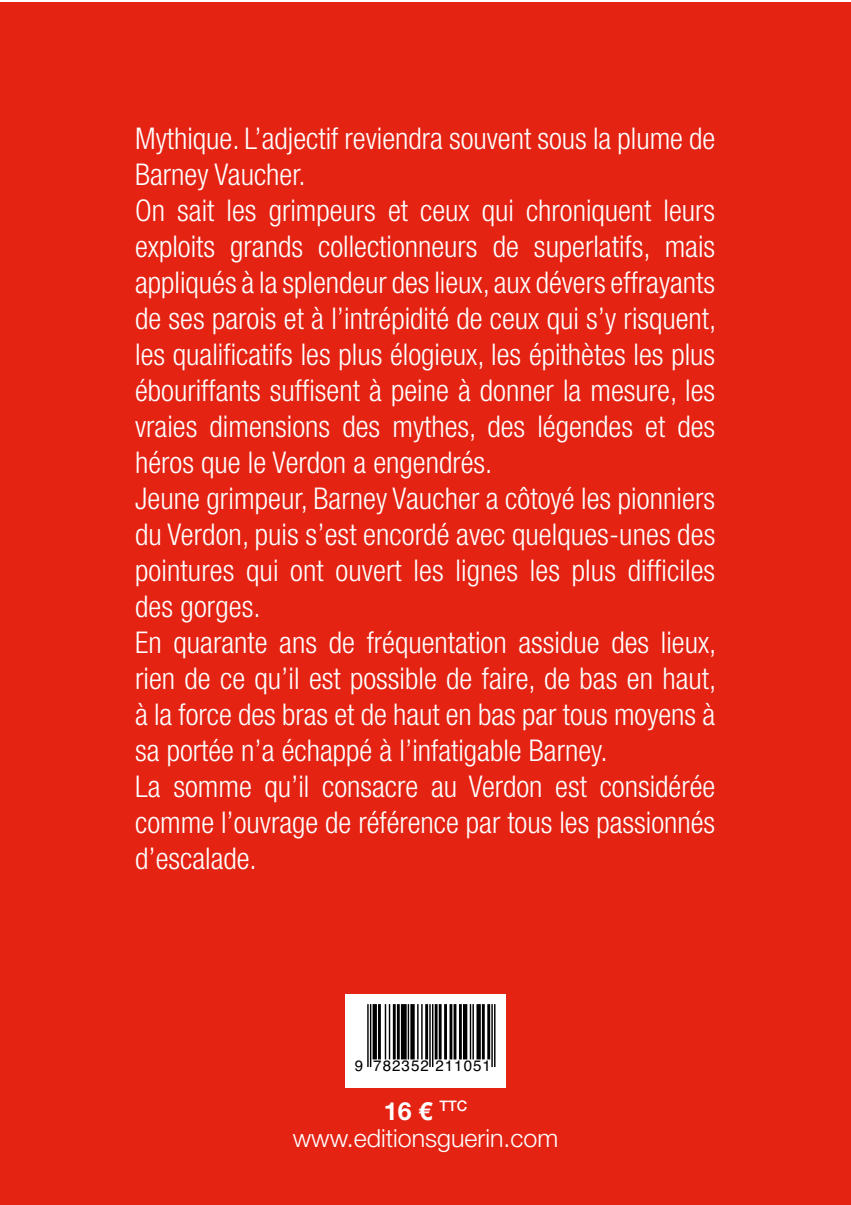
<style>
.page{position:relative;width:851px;height:1205px;background:#fff}
.page>*{position:absolute;margin:0;border:0;box-sizing:border-box;transform-origin:0 0}
.t1{font:300 condensed 30px/36px "Helvetica Neue LT Std";color:#fff}
.t2{font:300 25px/27.5px "Helvetica Neue LT Std";color:#fff;text-align:center}
.t3{font:15.25px "Helvetica";letter-spacing:.07em;color:#000}
.s1{font-weight:700}
</style>
<div class="page">
<div style="left:0;top:2px;width:850px;height:1203px;background:#e42313"></div>
<svg style="left:345px;top:994px;width:160px;height:94px;background:#ececec"></svg>
<hr style="left:370px;top:1004px;width:1px;height:63px;background:#000">
<hr style="left:367px;top:1004px;width:1px;height:63px;background:#000">
<div style="left:372px;top:1004px;width:5px;height:55px;background:#000"></div>
<hr style="left:378px;top:1004px;width:3px;height:55px;background:#000">
<hr style="left:389px;top:1004px;width:1px;height:55px;background:#000">
<hr style="left:384px;top:1004px;width:2px;height:55px;background:#000">
<hr style="left:397px;top:1004px;width:2px;height:55px;background:#000">
<hr style="left:393px;top:1004px;width:2px;height:55px;background:#000">
<div style="left:401px;top:1004px;width:5px;height:55px;background:#000"></div>
<hr style="left:407px;top:1004px;width:2px;height:55px;background:#000">
<svg style="left:410px;top:1004px;width:4px;height:55px"></svg>
<hr style="left:421px;top:1004px;width:1px;height:55px;background:#000">
<hr style="left:417px;top:1004px;width:1px;height:55px;background:#000">
<hr style="left:425px;top:1004px;width:3px;height:55px;background:#000">
<hr style="left:432px;top:1004px;width:1px;height:63px;background:#000">
<hr style="left:429px;top:1004px;width:1px;height:63px;background:#000">
<hr style="left:459px;top:1004px;width:3px;height:55px;background:#000">
<hr style="left:453px;top:1004px;width:3px;height:55px;background:#000">
<hr style="left:449px;top:1004px;width:3px;height:55px;background:#000">
<hr style="left:444px;top:1004px;width:3px;height:55px;background:#000">
<hr style="left:438px;top:1004px;width:3px;height:55px;background:#000">
<hr style="left:434px;top:1004px;width:3px;height:55px;background:#000">
<hr style="left:463px;top:1004px;width:4px;height:55px;background:#000">
<hr style="left:472px;top:1004px;width:2px;height:55px;background:#000">
<hr style="left:469px;top:1004px;width:2px;height:55px;background:#000">
<svg style="left:476px;top:1004px;width:4px;height:55px"></svg>
<hr style="left:487px;top:1004px;width:3px;height:55px;background:#000">
<hr style="left:482px;top:1004px;width:2px;height:55px;background:#000">
<hr style="left:494px;top:1004px;width:1px;height:63px;background:#000">
<hr style="left:491px;top:1004px;width:1px;height:63px;background:#000">
<p class="t1" style="left:135px;top:120px;width:582px">Mythique. L’adjectif reviendra souvent sous la plume de Barney Vaucher.<br>On sait les grimpeurs et ceux qui chroniquent leurs exploits grands collectionneurs de superlatifs, mais appliqués à la splendeur des lieux, aux dévers effrayants de ses parois et à l’intrépidité de ceux qui s’y risquent, les qualificatifs les plus élogieux, les épithètes les plus ébouriffants suffisent à peine à donner la mesure, les vraies dimensions des mythes, des légendes et des héros que le Verdon a engendrés.<br>Jeune grimpeur, Barney Vaucher a côtoyé les pionniers du Verdon, puis s’est encordé avec quelques-unes des pointures qui ont ouvert les lignes les plus difficiles des gorges.<br>En quarante ans de fréquentation assidue des lieux, rien de ce qu’il est possible de faire, de bas en haut, à la force des bras et de haut en bas par tous moyens à sa portée n’a échappé à l’infatigable Barney.<br>La somme qu’il consacre au Verdon est considérée comme l’ouvrage de référence par tous les passionnés d’escalade.</p>
<p class="t3" style="left:355px;top:1054px;width:138px">9 782352 211051</p>
<p class="t2" style="left:293px;top:1096px;width:267px"><span class="s1">16 €</span> <sup>TTC </sup>www.editionsguerin.com</p>
</div>
